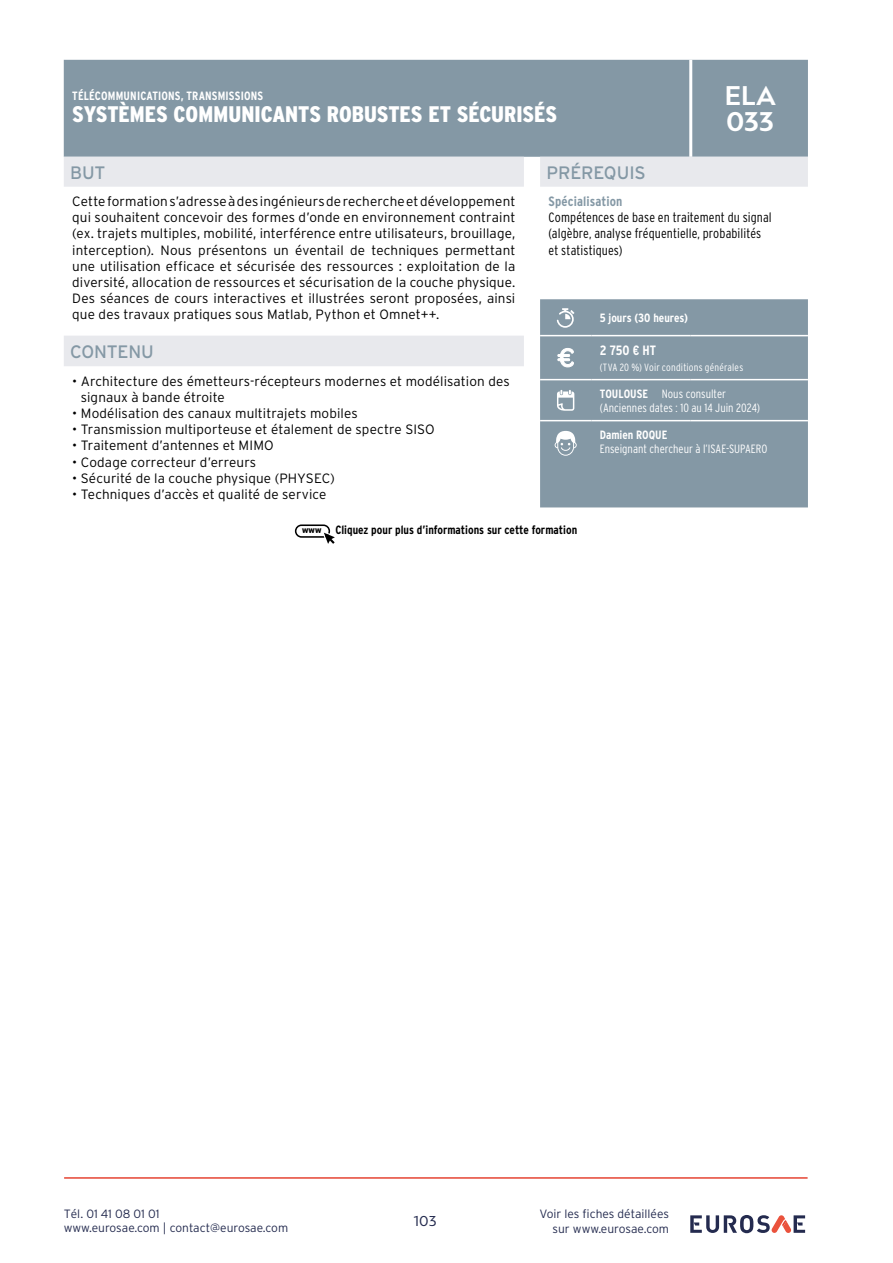
<style>
.page{position:relative;width:893px;height:1263px;background:#fff}
.page>*{position:absolute;margin:0;border:0;box-sizing:border-box;transform-origin:0 0}
.t1{font:700 25.5px/25.5px "Bw Mitga";letter-spacing:-.01em;color:#fff}
.t2{font:900 condensed 22.5px "Interstate";letter-spacing:-.005em;color:#fff}
.t3{font:18px "Interstate";letter-spacing:-.01em;color:#8498a5}
.t4{font:300 13.5px/16.2px "Interstate";letter-spacing:.01em;color:#000;text-align:justify}
.t5{font:300 condensed 13.5px/16.2px "Interstate";letter-spacing:.005em;color:#000}
.t6{font:700 condensed 13.5px "Interstate";letter-spacing:.01em;color:#8498a5}
.t7{font:700 condensed 13.5px "Interstate";color:#fff}
.t8{font:13.5px "Bw Mitga";color:#242b4f}
.t9{font:300 12px/14.4px "Interstate";color:#242b4f}
.t10{font:300 condensed 12px/14.4px "Interstate";color:#fff}
.t11{font:700 condensed 12px "Interstate";letter-spacing:.01em;color:#fff}
.t12{font:700 condensed 12px "Interstate";color:#000}
.t13{font:300 condensed 10.5px "Interstate";letter-spacing:.015em;color:#fff}
.t14{font:900 8.85px "Roboto";color:#000}
.s1{font-weight:700}
</style>
<div class="page">
<svg style="left:690px;top:1215px;width:115px;height:18px"></svg>
<hr style="left:64px;top:1177px;width:744px;height:2px;background:#e54432">
<svg style="left:64px;top:60px;width:744px;height:447px;fill:#8498a5"></svg>
<svg style="left:64px;top:157px;width:744px;height:209px"></svg>
<hr style="left:540px;top:335px;width:51px;height:1px;background:#fff">
<hr style="left:591px;top:335px;width:100px;height:1px;background:#fff">
<hr style="left:691px;top:335px;width:117px;height:1px;background:#fff">
<hr style="left:540px;top:379px;width:51px;height:1px;background:#fff">
<hr style="left:591px;top:379px;width:100px;height:1px;background:#fff">
<hr style="left:691px;top:379px;width:117px;height:1px;background:#fff">
<hr style="left:540px;top:420px;width:51px;height:1px;background:#fff">
<hr style="left:591px;top:420px;width:100px;height:1px;background:#fff">
<hr style="left:691px;top:420px;width:117px;height:1px;background:#fff">
<hr style="left:689px;top:60px;width:3px;height:97px;background:#fff">
<svg style="left:557px;top:308px;width:17px;height:20px"></svg>
<svg style="left:557px;top:348px;width:17px;height:19px"></svg>
<svg style="left:557px;top:390px;width:17px;height:21px"></svg>
<svg style="left:555px;top:431px;width:22px;height:25px"></svg>
<svg style="left:295px;top:524px;width:40px;height:20px"></svg>
<p class="t11" style="left:72px;top:88px;width:192px">TÉLÉCOMMUNICATIONS, TRANSMISSIONS</p>
<h2 class="t2" style="left:72px;top:101px;width:486px">SYSTÈMES COMMUNICANTS ROBUSTES ET SÉCURISÉS</h2>
<h1 class="t1" style="left:724px;top:82px;width:53px">ELA<br>033</h1>
<h3 class="t3" style="left:70px;top:162px;width:37px">BUT</h3>
<h3 class="t3" style="left:546px;top:162px;width:101px">PRÉREQUIS</h3>
<p class="t4" style="left:72px;top:193px;width:445px">Cette formation s’adresse à des ingénieurs de recherche et développement qui souhaitent concevoir des formes d’onde en environnement contraint (ex. trajets multiples, mobilité, interférence entre utilisateurs, brouillage, interception). Nous présentons un éventail de techniques permettant une utilisation efficace et sécurisée des ressources : exploitation de la diversité, allocation de ressources et sécurisation de la couche physique.<br>Des séances de cours interactives et illustrées seront proposées, ainsi que des travaux pratiques sous Matlab, Python et Omnet++.</p>
<p class="t6" style="left:549px;top:193px;width:75px">Spécialisation</p>
<p class="t5" style="left:549px;top:209px;width:225px">Compétences de base en traitement du signal (algèbre, analyse fréquentielle, probabilités et statistiques)</p>
<p class="t11" style="left:600px;top:311px;width:90px">5 jours (30 heures)</p>
<h3 class="t3" style="left:70px;top:341px;width:85px">CONTENU</h3>
<p class="t7" style="left:600px;top:342px;width:58px">2 750 € HT</p>
<p class="t13" style="left:600px;top:361px;width:145px">(TVA 20 %) Voir conditions générales</p>
<p class="t4" style="left:81px;top:373px;width:430px;text-indent:-9px">• Architecture des émetteurs-récepteurs modernes et modélisation des signaux à bande étroite</p>
<p class="t4" style="left:72px;top:405px;width:287px">• Modélisation des canaux multitrajets mobiles</p>
<p class="t4" style="left:72px;top:421px;width:364px">• Transmission multiporteuse et étalement de spectre SISO</p>
<p class="t4" style="left:72px;top:437px;width:203px">• Traitement d’antennes et MIMO</p>
<p class="t4" style="left:72px;top:454px;width:185px">• Codage correcteur d’erreurs</p>
<p class="t4" style="left:72px;top:470px;width:264px">• Sécurité de la couche physique (PHYSEC)</p>
<p class="t4" style="left:72px;top:486px;width:256px">• Techniques d’accès et qualité de service</p>
<p class="t10" style="left:600px;top:386px;width:162px"><span class="s1">TOULOUSE</span> Nous consulter (Anciennes dates : 10 au 14 Juin 2024)</p>
<p class="t11" style="left:600px;top:427px;width:69px">Damien ROQUE</p>
<p class="t10" style="left:600px;top:442px;width:169px">Enseignant chercheur à l’ISAE-SUPAERO</p>
<p class="t14" style="left:302px;top:524px;width:21px">www</p>
<p class="t12" style="left:335px;top:523px;width:243px">Cliquez pour plus d’informations sur cette formation</p>
<p class="t9" style="left:64px;top:1206px;width:226px">Tél. 01 41 08 01 01<br>www.eurosae.com | contact@eurosae.com</p>
<p class="t9" style="left:539px;top:1207px;width:131px;text-align:right">Voir les fiches détaillées sur www.eurosae.com</p>
<p class="t8" style="left:414px;top:1212px;width:24px">103</p>
</div>
